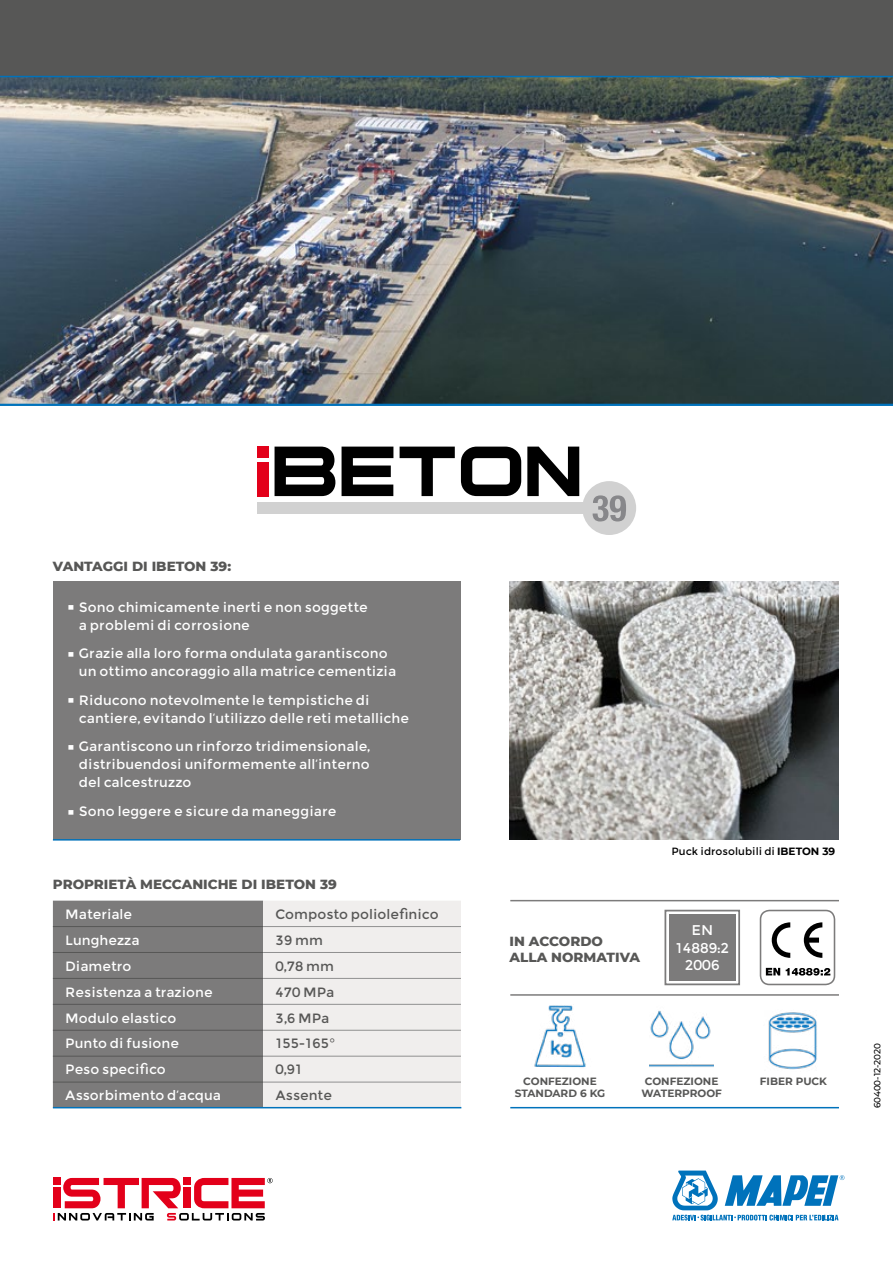
<style>
.page{position:relative;width:893px;height:1263px;background:#fff}
.page>*{position:absolute;margin:0;border:0;box-sizing:border-box;transform-origin:0 0}
.t1{font:14.1px/17.4px "Montserrat";color:#fff;text-align:center}
.t2{font:13.5px/18px "Montserrat";letter-spacing:.005em;color:#fff}
.t3{font:800 13.5px/16.5px "Montserrat";color:#575756}
.t4{font:13.5px "Montserrat";color:#575756}
.t5{font:700 10.5px/12px "Montserrat";color:#575756;text-align:center}
.t6{font:10.5px "Montserrat";color:#000}
.t7{font:500 9px "Montserrat";letter-spacing:-.005em;color:#000}
.s1{font-size:10.5px}
.s2{font-weight:700}
</style>
<div class="page">
<img style="left:0;top:77px;width:893px;height:329px">
<div style="left:53px;top:581px;width:407px;height:258px;background:#7c7b7b"></div>
<img style="left:510px;top:581px;width:328px;height:258px">
<div style="left:257px;top:462px;width:11px;height:34px;background:#e3001a"></div>
<div style="left:257px;top:447px;width:11px;height:11px;background:#e3001a"></div>
<div style="left:582px;top:481px;width:54px;height:54px;background:#d1d1d1;border-radius:50%"></div>
<svg style="left:275px;top:447px;width:60px;height:49px"></svg>
<svg style="left:342px;top:447px;width:51px;height:49px"></svg>
<svg style="left:400px;top:447px;width:55px;height:49px"></svg>
<svg style="left:461px;top:447px;width:60px;height:49px"></svg>
<svg style="left:527px;top:447px;width:52px;height:49px"></svg>
<div style="left:257px;top:502px;width:352px;height:12px;background:#d1d1d1"></div>
<svg style="left:593px;top:495px;width:33px;height:26px"></svg>
<svg style="left:53px;top:901px;width:408px;height:206px;background:#b3b1b1"></svg>
<hr style="left:53px;top:926px;width:210px;height:1px;background:#575756">
<hr style="left:53px;top:952px;width:210px;height:1px;background:#575756">
<hr style="left:53px;top:978px;width:210px;height:1px;background:#575756">
<hr style="left:53px;top:1004px;width:210px;height:1px;background:#575756">
<hr style="left:53px;top:1030px;width:210px;height:1px;background:#575756">
<hr style="left:53px;top:1056px;width:210px;height:1px;background:#575756">
<hr style="left:53px;top:1082px;width:210px;height:1px;background:#575756">
<hr style="left:263px;top:926px;width:198px;height:1px;background:#909090">
<hr style="left:263px;top:952px;width:198px;height:1px;background:#909090">
<hr style="left:263px;top:978px;width:198px;height:1px;background:#909090">
<hr style="left:263px;top:1004px;width:198px;height:1px;background:#909090">
<hr style="left:263px;top:1030px;width:198px;height:1px;background:#909090">
<hr style="left:263px;top:1056px;width:198px;height:1px;background:#909090">
<hr style="left:263px;top:1082px;width:198px;height:1px;background:#909090">
<svg style="left:53px;top:1178px;width:220px;height:42px"></svg>
<div style="left:664px;top:910px;width:76px;height:75px;border:2px solid #7c7b7b"></div>
<div style="left:669px;top:914px;width:66px;height:66px;background:#7c7b7b"></div>
<svg style="left:760px;top:910px;width:75px;height:75px"></svg>
<hr style="left:510px;top:900px;width:329px;height:1px;background:#7c7b7b">
<hr style="left:510px;top:994px;width:329px;height:2px;background:#7c7b7b">
<svg style="left:672px;top:1170px;width:172px;height:50px"></svg>
<div style="left:0;top:0;width:893px;height:77px;background:#575756"></div>
<hr style="left:53px;top:839px;width:407px;height:1px;background:#0072bb">
<hr style="left:53px;top:1107px;width:408px;height:1px;background:#0072bb">
<hr style="left:510px;top:1107px;width:329px;height:1px;background:#0072bb">
<img style="left:534px;top:1005px;width:52px;height:63px">
<img style="left:649px;top:1010px;width:64px;height:57px">
<img style="left:768px;top:1012px;width:49px;height:58px">
<p class="t3" style="left:53px;top:557px;width:180px">VANTAGGI DI IBETON 39:</p>
<p class="t2" style="left:79px;top:598px;width:290px;text-indent:-13px"><span class="s1">◊</span> Sono chimicamente inerti e non soggette a problemi di corrosione</p>
<p class="t2" style="left:79px;top:644px;width:319px;text-indent:-13px"><span class="s1">◊</span> Grazie alla loro forma ondulata garantiscono un ottimo ancoraggio alla matrice cementizia</p>
<p class="t2" style="left:79px;top:691px;width:332px;text-indent:-13px"><span class="s1">◊</span> Riducono notevolmente le tempistiche di cantiere, evitando l’utilizzo delle reti metalliche</p>
<p class="t2" style="left:79px;top:738px;width:293px;text-align:justify;text-indent:-13px"><span class="s1">◊</span> Garantiscono un rinforzo tridimensionale, distribuendosi uniformemente all’interno del calcestruzzo</p>
<p class="t2" style="left:66px;top:802px;width:272px"><span class="s1">◊</span> Sono leggere e sicure da maneggiare</p>
<p class="t3" style="left:53px;top:876px;width:285px">PROPRIETÀ MECCANICHE DI IBETON 39</p>
<p class="t2" style="left:65px;top:905px;width:68px">Materiale</p>
<p class="t4" style="left:275px;top:906px;width:165px">Composto poliolefinico</p>
<p class="t2" style="left:65px;top:931px;width:76px">Lunghezza</p>
<p class="t4" style="left:275px;top:932px;width:49px">39 mm</p>
<p class="t2" style="left:65px;top:957px;width:68px">Diametro</p>
<p class="t4" style="left:275px;top:958px;width:60px">0,78 mm</p>
<p class="t2" style="left:65px;top:983px;width:149px">Resistenza a trazione</p>
<p class="t4" style="left:275px;top:983px;width:60px">470 MPa</p>
<p class="t2" style="left:65px;top:1009px;width:113px">Modulo elastico</p>
<p class="t4" style="left:275px;top:1009px;width:55px">3,6 MPa</p>
<p class="t2" style="left:65px;top:1035px;width:115px">Punto di fusione</p>
<p class="t4" style="left:275px;top:1035px;width:61px">155-165°</p>
<p class="t2" style="left:65px;top:1060px;width:102px">Peso specifico</p>
<p class="t4" style="left:275px;top:1061px;width:28px">0,91</p>
<p class="t2" style="left:65px;top:1086px;width:157px">Assorbimento d’acqua</p>
<p class="t4" style="left:275px;top:1087px;width:58px">Assente</p>
<p class="t3" style="left:510px;top:932px;width:132px">IN ACCORDO<br>ALLA NORMATIVA</p>
<p class="t6" style="left:672px;top:845px;width:165px">Puck idrosolubili di <span class="s2">IBETON 39</span></p>
<p class="t1" style="left:675px;top:921px;width:55px">EN<br>14889:2<br>2006</p>
<p class="t5" style="left:515px;top:1074px;width:92px">CONFEZIONE<br>STANDARD 6 KG</p>
<p class="t5" style="left:641px;top:1075px;width:82px">CONFEZIONE<br>WATERPROOF</p>
<p class="t5" style="left:760px;top:1075px;width:69px">FIBER PUCK</p>
<p class="t7" style="left:871px;top:1108px;width:67px;rotate:-90deg">60400-12-2020</p>
</div>
